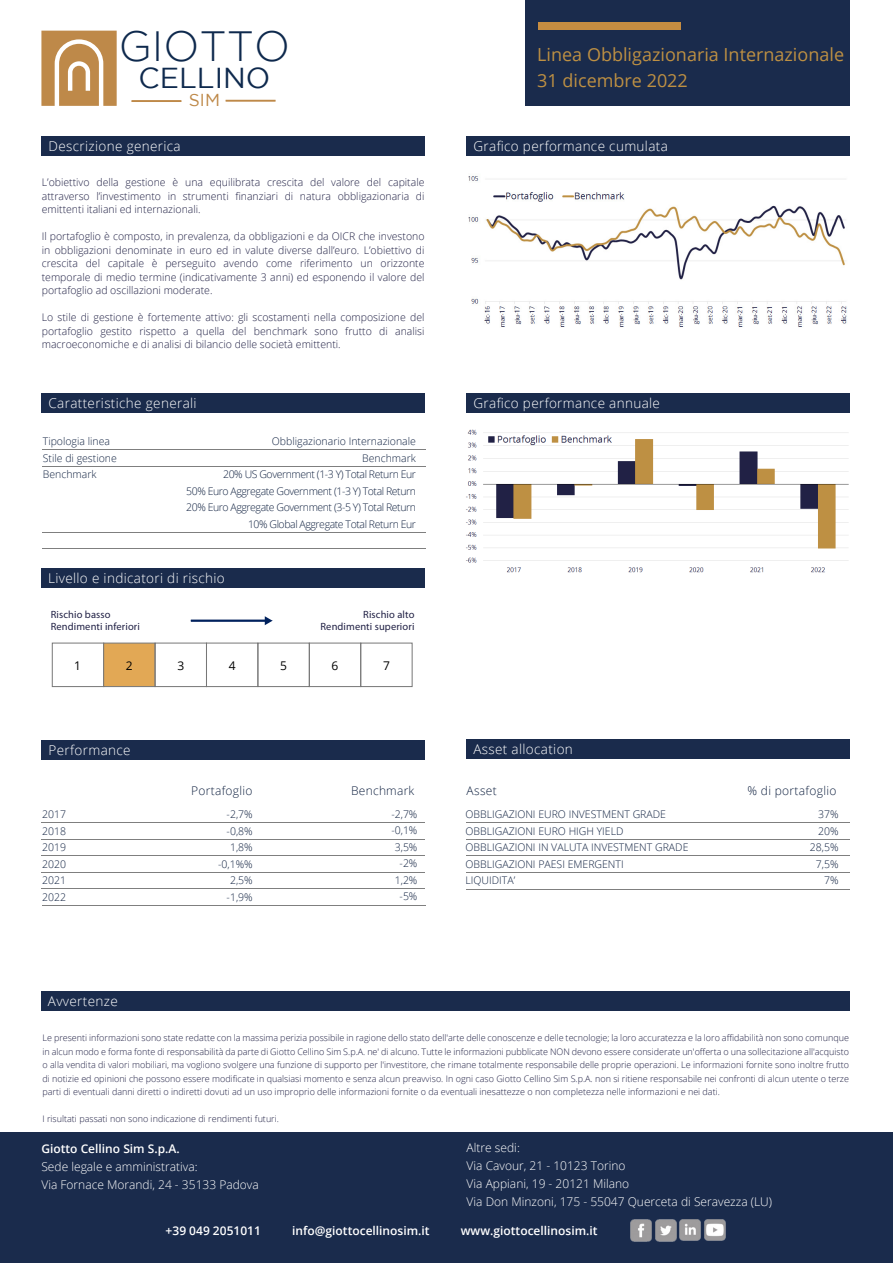
<style>
.page{position:relative;width:893px;height:1263px;background:#fff}
.page>*{position:absolute;margin:0;border:0;box-sizing:border-box;transform-origin:0 0}
.t1{font:300 42.3px "Gotham";color:#0e294d}
.t2{font:28.8px "Gotham";color:#0e294d}
.t3{font:18px/25.5px "Open Sans";color:#be9043}
.t4{font:17.25px "Gotham";color:#be8949}
.t5{font:300 13.5px "Open Sans";letter-spacing:.025em;color:#fff}
.t6{font:300 12px/18px "Open Sans";color:#fff}
.t7{font:600 12px "Open Sans";color:#fff}
.t8{font:300 12px "Open Sans";letter-spacing:.025em;color:#122342}
.t9{font:12px "Open Sans";color:#000}
.t10{font:300 10.5px/13.5px "Open Sans";color:#212145;text-align:justify}
.t11{font:300 10.5px/16.5px "Open Sans";color:#122342;text-align:right}
.t12{font:300 10.5px/16.5px "Open Sans";letter-spacing:-.04em;color:#122342;text-align:right}
.t13{font:10.5px "Myriad Pro";letter-spacing:.01em;color:#212145}
.t14{font:300 9px/13.5px "Open Sans";color:#212145;text-align:justify}
</style>
<div class="page">
<img style="left:0;top:0;width:893px;height:1133px">
<div style="left:0;top:1133px;width:893px;height:130px;background:#1a2b4c"></div>
<hr style="left:42px;top:905px;width:383px;height:1px;background:#7f7f7f">
<img style="left:630px;top:1219px;width:22px;height:22px">
<img style="left:655px;top:1219px;width:22px;height:22px">
<img style="left:680px;top:1219px;width:46px;height:22px">
<div style="left:41px;top:992px;width:808px;height:19px;background:#1a2b4c"></div>
<div style="left:467px;top:740px;width:383px;height:19px;background:#1a2b4c"></div>
<hr style="left:466px;top:822px;width:383px;height:1px;background:#7f7f7f">
<hr style="left:466px;top:839px;width:383px;height:1px;background:#7f7f7f">
<hr style="left:466px;top:856px;width:383px;height:1px;background:#7f7f7f">
<hr style="left:466px;top:872px;width:383px;height:1px;background:#7f7f7f">
<hr style="left:466px;top:889px;width:383px;height:1px;background:#7f7f7f">
<div style="left:42px;top:740px;width:383px;height:19px;background:#1a2b4c"></div>
<hr style="left:42px;top:822px;width:383px;height:1px;background:#7f7f7f">
<hr style="left:42px;top:839px;width:383px;height:1px;background:#7f7f7f">
<hr style="left:42px;top:855px;width:383px;height:1px;background:#7f7f7f">
<hr style="left:42px;top:872px;width:383px;height:1px;background:#7f7f7f">
<hr style="left:42px;top:888px;width:383px;height:1px;background:#7f7f7f">
<div style="left:41px;top:569px;width:383px;height:19px;background:#1a2b4c"></div>
<hr style="left:191px;top:620px;width:75px;height:2px;background:#00215d">
<svg style="left:265px;top:616px;width:7px;height:9px"></svg>
<div style="left:52px;top:643px;width:52px;height:44px;border:1px solid #777"></div>
<div style="left:103px;top:643px;width:52px;height:44px;background:#e2a855;border:1px solid #777"></div>
<div style="left:155px;top:643px;width:52px;height:44px;border:1px solid #777"></div>
<div style="left:206px;top:643px;width:52px;height:44px;border:1px solid #777"></div>
<div style="left:257px;top:643px;width:53px;height:44px;border:1px solid #777"></div>
<div style="left:309px;top:643px;width:52px;height:44px;border:1px solid #777"></div>
<div style="left:360px;top:643px;width:52px;height:44px;border:1px solid #777"></div>
<div style="left:467px;top:393px;width:383px;height:20px;background:#1a2b4c"></div>
<img style="left:462px;top:417px;width:393px;height:169px">
<div style="left:42px;top:393px;width:383px;height:20px;background:#1a2b4c"></div>
<hr style="left:42px;top:449px;width:383px;height:1px;background:#7f7f7f">
<hr style="left:42px;top:466px;width:383px;height:1px;background:#7f7f7f">
<hr style="left:42px;top:532px;width:383px;height:1px;background:#7f7f7f">
<hr style="left:42px;top:549px;width:383px;height:1px;background:#7f7f7f">
<img style="left:465px;top:168px;width:387px;height:166px">
<div style="left:467px;top:136px;width:383px;height:20px;background:#1a2b4c"></div>
<div style="left:42px;top:136px;width:383px;height:20px;background:#1a2b4c"></div>
<div style="left:525px;top:0;width:324px;height:105px;background:#1a2b4c"></div>
<div style="left:539px;top:22px;width:142px;height:8px;background:#c68d41"></div>
<svg style="left:41px;top:31px;width:76px;height:75px;background:#c99e69"></svg>
<hr style="left:131px;top:100px;width:50px;height:2px;background:#be8949">
<hr style="left:226px;top:100px;width:49px;height:2px;background:#be8949">
<h1 class="t1" style="left:119px;top:23px;width:173px">GIOTTO</h1>
<h2 class="t2" style="left:138px;top:62px;width:133px">CELLINO</h2>
<h3 class="t4" style="left:189px;top:90px;width:33px">SIM</h3>
<h3 class="t5" style="left:49px;top:137px;width:134px">Descrizione generica</h3>
<p class="t10" style="left:42px;top:175px;width:384px">L’obiettivo della gestione è una equilibrata crescita del valore del capitale attraverso l’investimento in strumenti finanziari di natura obbligazionaria di emittenti italiani ed internazionali.</p>
<p class="t10" style="left:42px;top:229px;width:384px">Il portafoglio è composto, in prevalenza, da obbligazioni e da OICR che investono in obbligazioni denominate in euro ed in valute diverse dall’euro. L’obiettivo di crescita del capitale è perseguito avendo come riferimento un orizzonte temporale di medio termine (indicativamente 3 anni) ed esponendo il valore del portafoglio ad oscillazioni moderate.</p>
<p class="t10" style="left:42px;top:310px;width:384px">Lo stile di gestione è fortemente attivo: gli scostamenti nella composizione del portafoglio gestito rispetto a quella del benchmark sono frutto di analisi macroeconomiche e di analisi di bilancio delle società emittenti.</p>
<h3 class="t3" style="left:537px;top:41px;width:308px">Linea Obbligazionaria Internazionale<br>31 dicembre 2022</h3>
<h3 class="t5" style="left:473px;top:137px;width:196px">Grafico performance cumulata</h3>
<h3 class="t5" style="left:49px;top:394px;width:149px">Caratteristiche generali</h3>
<h3 class="t5" style="left:473px;top:394px;width:188px">Grafico performance annuale</h3>
<p class="t11" style="left:43px;top:433px;width:69px">Tipologia linea</p>
<p class="t11" style="left:272px;top:433px;width:146px">Obbligazionario Internazionale</p>
<p class="t11" style="left:43px;top:449px;width:75px">Stile di gestione</p>
<p class="t11" style="left:362px;top:449px;width:55px">Benchmark</p>
<p class="t11" style="left:43px;top:466px;width:55px">Benchmark</p>
<p class="t12" style="left:186px;top:466px;width:231px">20% US Government (1-3 Y) Total Return Eur<br>50% Euro Aggregate Government (1-3 Y) Total Return 20% Euro Aggregate Government (3-5 Y) Total Return 10% Global Aggregate Total Return Eur</p>
<h3 class="t5" style="left:48px;top:569px;width:178px">Livello e indicatori di rischio</h3>
<p class="t13" style="left:51px;top:608px;width:61px">Rischio basso</p>
<p class="t13" style="left:363px;top:608px;width:53px">Rischio alto</p>
<p class="t13" style="left:51px;top:620px;width:91px">Rendimenti inferiori</p>
<p class="t13" style="left:320px;top:620px;width:95px">Rendimenti superiori</p>
<h3 class="t9" style="left:74px;top:658px;width:8px">1</h3>
<h3 class="t9" style="left:126px;top:658px;width:8px">2</h3>
<h3 class="t9" style="left:177px;top:658px;width:8px">3</h3>
<h3 class="t9" style="left:229px;top:658px;width:8px">4</h3>
<h3 class="t9" style="left:280px;top:658px;width:8px">5</h3>
<h3 class="t9" style="left:332px;top:658px;width:8px">6</h3>
<h3 class="t9" style="left:383px;top:658px;width:8px">7</h3>
<h3 class="t5" style="left:49px;top:740px;width:84px">Performance</h3>
<h3 class="t8" style="left:191px;top:782px;width:63px">Portafoglio</h3>
<h3 class="t8" style="left:351px;top:782px;width:65px">Benchmark</h3>
<p class="t11" style="left:42px;top:806px;width:25px;text-align:justify">2017<br>2018<br>2019<br>2020<br>2021<br>2022</p>
<p class="t11" style="left:218px;top:806px;width:36px">-2,7% -0,8%<br>1,8% -0,1%%<br>2,5% -1,9%</p>
<p class="t11" style="left:391px;top:806px;width:28px">-2,7% -0,1%<br>3,5% -2%<br>1,2% -5%</p>
<h3 class="t5" style="left:473px;top:740px;width:101px">Asset allocation</h3>
<h3 class="t8" style="left:467px;top:782px;width:32px">Asset</h3>
<h3 class="t8" style="left:747px;top:782px;width:90px">% di portafoglio</h3>
<p class="t11" style="left:465px;top:806px;width:202px">OBBLIGAZIONI EURO INVESTMENT GRADE</p>
<p class="t11" style="left:818px;top:806px;width:22px">37%</p>
<p class="t11" style="left:465px;top:822px;width:159px">OBBLIGAZIONI EURO HIGH YIELD</p>
<p class="t11" style="left:818px;top:822px;width:22px">20%</p>
<p class="t11" style="left:465px;top:839px;width:224px">OBBLIGAZIONI IN VALUTA INVESTMENT GRADE</p>
<p class="t11" style="left:810px;top:839px;width:30px">28,5%</p>
<p class="t11" style="left:465px;top:855px;width:160px">OBBLIGAZIONI PAESI EMERGENTI</p>
<p class="t11" style="left:816px;top:855px;width:24px">7,5%</p>
<p class="t11" style="left:465px;top:872px;width:51px">LIQUIDITA’</p>
<p class="t11" style="left:824px;top:872px;width:16px">7%</p>
<h3 class="t5" style="left:48px;top:992px;width:71px">Avvertenze</h3>
<p class="t14" style="left:42px;top:1031px;width:808px">Le presenti informazioni sono state redatte con la massima perizia possibile in ragione dello stato dell'arte delle conoscenze e delle tecnologie; la loro accuratezza e la loro affidabilità non sono comunque in alcun modo e forma fonte di responsabilità da parte di Giotto Cellino Sim S.p.A. ne' di alcuno. Tutte le informazioni pubblicate NON devono essere considerate un'offerta o una sollecitazione all'acquisto o alla vendita di valori mobiliari, ma vogliono svolgere una funzione di supporto per l'investitore, che rimane totalmente responsabile delle proprie operazioni. Le informazioni fornite sono inoltre frutto di notizie ed opinioni che possono essere modificate in qualsiasi momento e senza alcun preavviso. In ogni caso Giotto Cellino Sim S.p.A. non si ritiene responsabile nei confronti di alcun utente o terze parti di eventuali danni diretti o indiretti dovuti ad un uso improprio delle informazioni fornite o da eventuali inesattezze o non completezza nelle informazioni e nei dati.</p>
<p class="t14" style="left:42px;top:1112px;width:238px">I risultati passati non sono indicazione di rendimenti futuri.</p>
<h3 class="t6" style="left:467px;top:1138px;width:307px">Altre sedi:<br>Via Cavour, 21 - 10123 Torino<br>Via Appiani, 19 - 20121 Milano<br>Via Don Minzoni, 175 - 55047 Querceta di Seravezza (LU)</h3>
<h3 class="t7" style="left:41px;top:1140px;width:140px">Giotto Cellino Sim S.p.A.</h3>
<h3 class="t6" style="left:41px;top:1157px;width:219px">Sede legale e amministrativa:<br>Via Fornace Morandi, 24 - 35133 Padova</h3>
<h3 class="t7" style="left:166px;top:1223px;width:97px">+39 049 2051011</h3>
<h3 class="t7" style="left:292px;top:1223px;width:139px">info@giottocellinosim.it</h3>
<h3 class="t7" style="left:461px;top:1223px;width:138px">www.giottocellinosim.it</h3>
</div>
